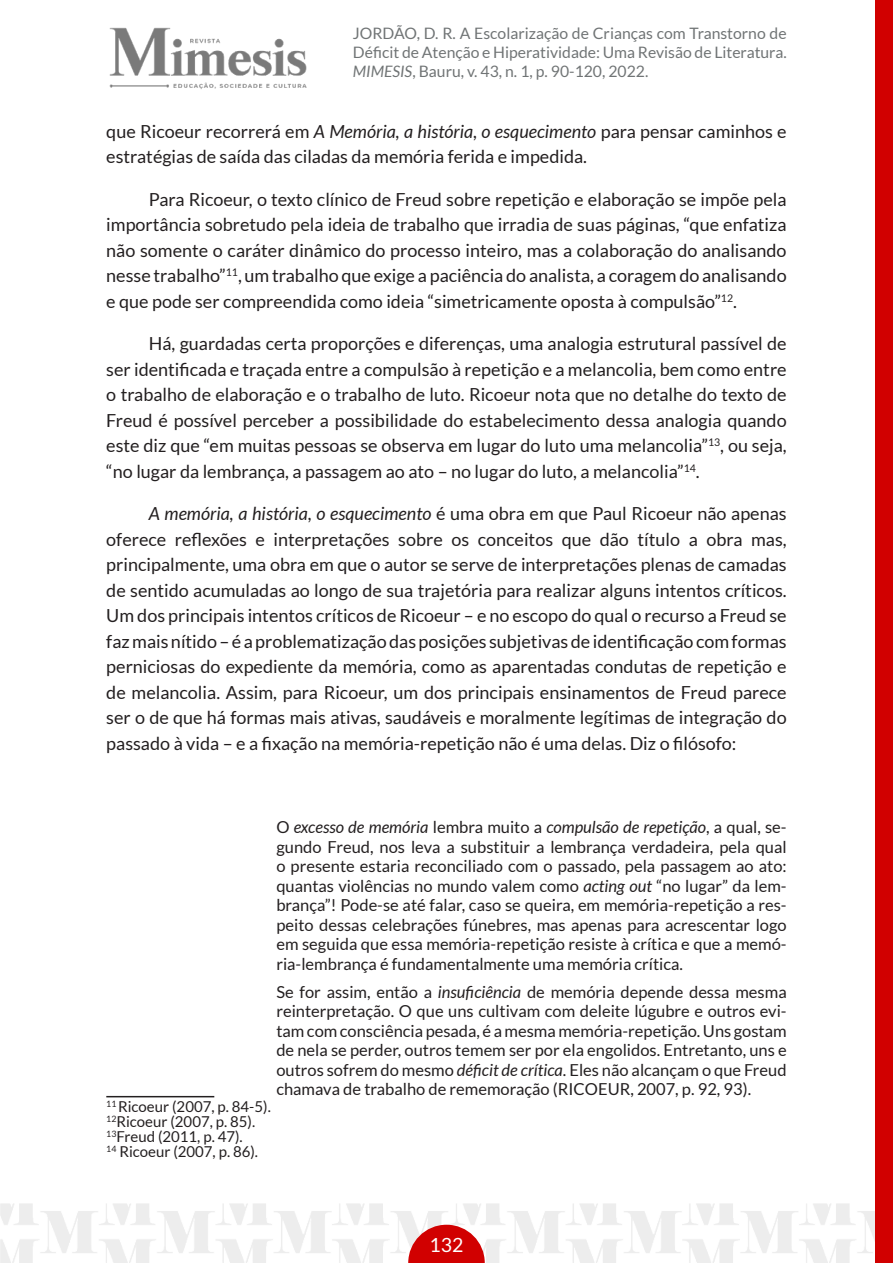
<style>
.page{position:relative;width:893px;height:1263px;background:#fff}
.page>*{position:absolute;margin:0;border:0;box-sizing:border-box;transform-origin:0 0}
.t1{font:19.5px "Lato";color:#fff}
.CORPO_DO_TEXTO{font:18px/25.5px "Lato";color:#231f20;text-align:justify}
.CITAÇÃO{font:16.5px/19.5px "Lato";color:#231f20;text-align:justify}
.t2{font:15.75px/18.9px "Lato";color:#707475;text-align:justify}
.NOTA{font:15px "Lato";color:#231f20}
.s1{font-style:italic}
</style>
<div class="page">
<img style="left:0;top:1203px;width:876px;height:60px">
<img style="left:109px;top:27px;width:198px;height:62px">
<div style="left:876px;top:0;width:17px;height:1263px;background:#d10000"></div>
<svg style="left:408px;top:1225px;width:77px;height:38px;background:#d93535"></svg>
<hr style="left:106px;top:1096px;width:108px;height:1px;background:#231f20">
<p class="t2" style="left:353px;top:23px;width:435px">JORDÃO, D. R. A Escolarização de Crianças com Transtorno de Déficit de Atenção e Hiperatividade: Uma Revisão de Literatura.<br><span class="s1">MIMESIS</span>, Bauru, v. 43, n. 1, p. 90-120, 2022.</p>
<p class="CORPO_DO_TEXTO" style="left:106px;top:118px;width:682px">que Ricoeur recorrerá em <span class="s1">A Memória, a história, o esquecimento</span> para pensar caminhos e estratégias de saída das ciladas da memória ferida e impedida.</p>
<p class="CORPO_DO_TEXTO" style="left:106px;top:186px;width:682px;text-indent:43px">Para Ricoeur, o texto clínico de Freud sobre repetição e elaboração se impõe pela importância sobretudo pela ideia de trabalho que irradia de suas páginas, “que enfatiza não somente o caráter dinâmico do processo inteiro, mas a colaboração do analisando nesse trabalho”<sup>11</sup>, um trabalho que exige a paciência do analista, a coragem do analisando e que pode ser compreendida como ideia “simetricamente oposta à compulsão”<sup>12</sup>.</p>
<p class="CORPO_DO_TEXTO" style="left:106px;top:331px;width:682px;text-indent:43px">Há, guardadas certa proporções e diferenças, uma analogia estrutural passível de ser identificada e traçada entre a compulsão à repetição e a melancolia, bem como entre o trabalho de elaboração e o trabalho de luto. Ricoeur nota que no detalhe do texto de Freud é possível perceber a possibilidade do estabelecimento dessa analogia quando este diz que “em muitas pessoas se observa em lugar do luto uma melancolia”<sup>13</sup>, ou seja, “no lugar da lembrança, a passagem ao ato – no lugar do luto, a melancolia”<sup>14</sup>.</p>
<p class="CORPO_DO_TEXTO" style="left:106px;top:501px;width:682px;text-indent:43px"><span class="s1">A memória, a história, o esquecimento</span> é uma obra em que Paul Ricoeur não apenas oferece reflexões e interpretações sobre os conceitos que dão título a obra mas, principalmente, uma obra em que o autor se serve de interpretações plenas de camadas de sentido acumuladas ao longo de sua trajetória para realizar alguns intentos críticos.<br>Um dos principais intentos críticos de Ricoeur – e no escopo do qual o recurso a Freud se faz mais nítido – é a problematização das posições subjetivas de identificação com formas perniciosas do expediente da memória, como as aparentadas condutas de repetição e de melancolia. Assim, para Ricoeur, um dos principais ensinamentos de Freud parece ser o de que há formas mais ativas, saudáveis e moralmente legítimas de integração do passado à vida – e a fixação na memória-repetição não é uma delas. Diz o filósofo:</p>
<p class="CITAÇÃO" style="left:276px;top:817px;width:512px">O <span class="s1">excesso de memória</span> lembra muito a <span class="s1">compulsão de repetição</span>, a qual, se&shy;gundo Freud, nos leva a substituir a lembrança verdadeira, pela qual o presente estaria reconciliado com o passado, pela passagem ao ato: quantas violências no mundo valem como <span class="s1">acting out</span> “no lugar” da lem&shy;brança”! Pode-se até falar, caso se queira, em memória-repetição a res&shy;peito dessas celebrações fúnebres, mas apenas para acrescentar logo em seguida que essa memória-repetição resiste à crítica e que a memó&shy;ria-lembrança é fundamentalmente uma memória crítica.</p>
<p class="CITAÇÃO" style="left:276px;top:982px;width:512px">Se for assim, então a <span class="s1">insuficiência</span> de memória depende dessa mesma reinterpretação. O que uns cultivam com deleite lúgubre e outros evi&shy;tam com consciência pesada, é a mesma memória-repetição. Uns gostam de nela se perder, outros temem ser por ela engolidos. Entretanto, uns e outros sofrem do mesmo <span class="s1">déficit de crítica</span>. Eles não alcançam o que Freud chamava de trabalho de rememoração (RICOEUR, 2007, p. 92, 93).</p>
<p class="NOTA" style="left:106px;top:1098px;width:166px"><sup>11</sup> Ricoeur (2007, p. 84-5).</p>
<p class="NOTA" style="left:106px;top:1113px;width:150px"><sup>12</sup>Ricoeur (2007, p. 85).</p>
<p class="NOTA" style="left:106px;top:1128px;width:138px"><sup>13</sup>Freud (2011, p. 47).</p>
<p class="NOTA" style="left:106px;top:1143px;width:153px"><sup>14</sup> Ricoeur (2007, p. 86).</p>
<p class="t1" style="left:429px;top:1234px;width:35px">132</p>
</div>
